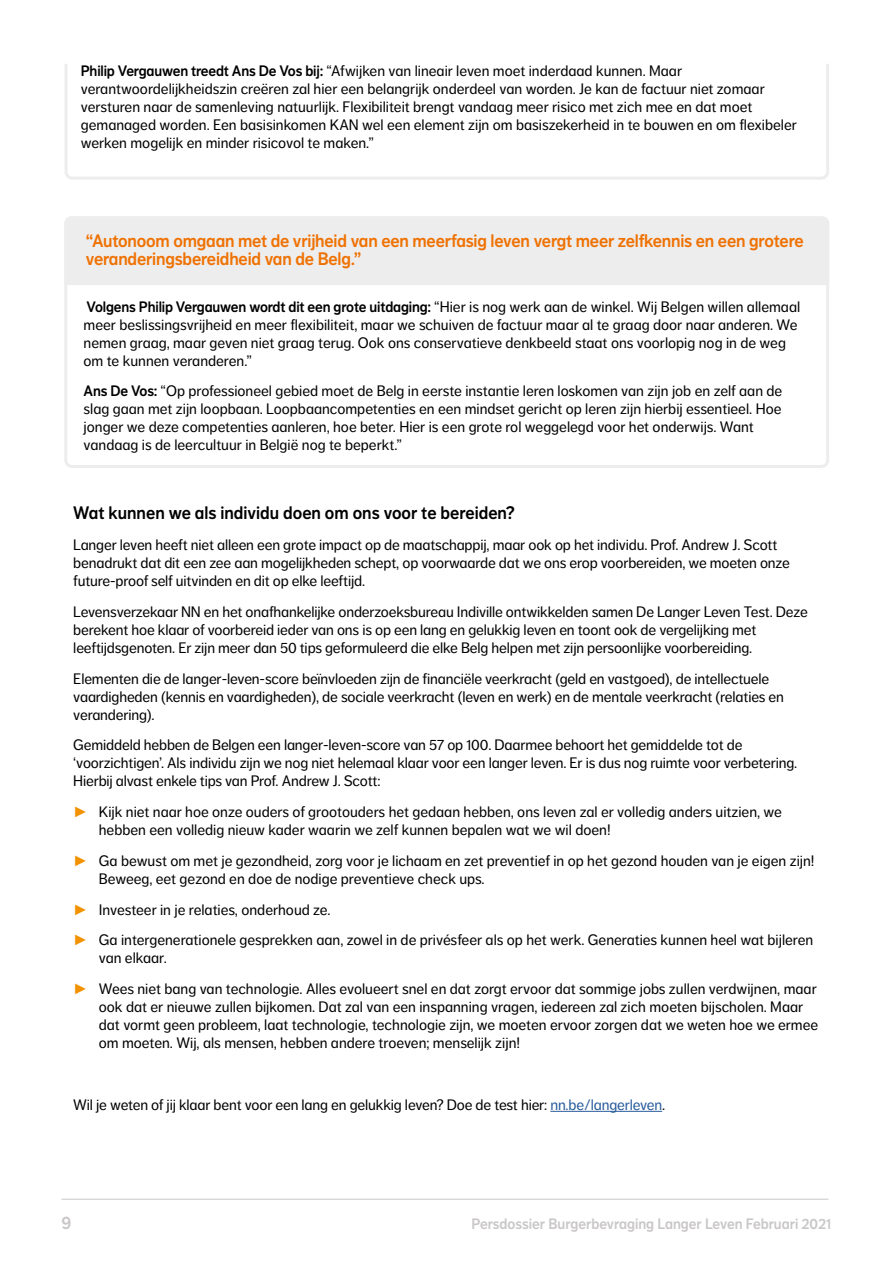
<style>
.page{position:relative;width:893px;height:1263px;background:#fff}
.page>*{position:absolute;margin:0;border:0;box-sizing:border-box;transform-origin:0 0}
.t1{font:18px/18px "NN Dagny Display";letter-spacing:-.01em;color:#ee7203}
.t2{font:18px "NN Dagny Display";color:#000}
.t3{font:18px "NN Dagny Display";color:#cac7c7}
.t4{font:15px/18px "NN Dagny Text";color:#000}
.t5{font:15px "NN Dagny Display";color:#cac7c7}
.s1{font-family:"NN Dagny Display"}
.s2{font-family:"Arial";color:#f39200}
.s3{color:#275b9b}
</style>
<div class="page">
<hr style="left:62px;top:1199px;width:766px;height:1px;background:#cac7c7">
<hr style="left:550px;top:1111px;width:112px;height:1px;background:#275b9b">
<div style="left:64px;top:216px;width:765px;height:252px;border:3px solid #eeedee;border-radius:6px"></div>
<div style="left:65px;top:216px;width:764px;height:69px;background:#eeedee"></div>
<svg style="left:65px;top:64px;width:764px;height:116px"></svg>
<p class="t4" style="left:81px;top:62px;width:718px"><span class="s1">Philip Vergauwen treedt Ans De Vos bij:</span> “Afwijken van lineair leven moet inderdaad kunnen. Maar verantwoordelijkheidszin creëren zal hier een belangrijk onderdeel van worden. Je kan de factuur niet zomaar versturen naar de samenleving natuurlijk. Flexibiliteit brengt vandaag meer risico met zich mee en dat moet gemanaged worden. Een basisinkomen KAN wel een element zijn om basiszekerheid in te bouwen en om flexibeler werken mogelijk en minder risicovol te maken.”</p>
<p class="t1" style="left:86px;top:232px;width:719px">“Autonoom omgaan met de vrijheid van een meerfasig leven vergt meer zelfkennis en een grotere veranderingsbereidheid van de Belg.”</p>
<p class="t4" style="left:84px;top:298px;width:718px"><span class="s1">Volgens Philip Vergauwen wordt dit een grote uitdaging:</span> “Hier is nog werk aan de winkel. Wij Belgen willen allemaal meer beslissingsvrijheid en meer flexibiliteit, maar we schuiven de factuur maar al te graag door naar anderen. We nemen graag, maar geven niet graag terug. Ook ons conservatieve denkbeeld staat ons voorlopig nog in de weg om te kunnen veranderen.”</p>
<p class="t4" style="left:84px;top:382px;width:700px"><span class="s1">Ans De Vos:</span> “Op professioneel gebied moet de Belg in eerste instantie leren loskomen van zijn job en zelf aan de slag gaan met zijn loopbaan. Loopbaancompetenties en een mindset gericht op leren zijn hierbij essentieel. Hoe jonger we deze competenties aanleren, hoe beter. Hier is een grote rol weggelegd voor het onderwijs. Want vandaag is de leercultuur in België nog te beperkt.”</p>
<p class="t2" style="left:73px;top:503px;width:443px">Wat kunnen we als individu doen om ons voor te bereiden?</p>
<p class="t4" style="left:73px;top:536px;width:718px">Langer leven heeft niet alleen een grote impact op de maatschappij, maar ook op het individu. Prof. Andrew J. Scott benadrukt dat dit een zee aan mogelijkheden schept, op voorwaarde dat we ons erop voorbereiden, we moeten onze future-proof self uitvinden en dit op elke leeftijd.</p>
<p class="t4" style="left:73px;top:603px;width:736px">Levensverzekaar NN en het onafhankelijke onderzoeksbureau Indiville ontwikkelden samen De Langer Leven Test. Deze berekent hoe klaar of voorbereid ieder van ons is op een lang en gelukkig leven en toont ook de vergelijking met leeftijdsgenoten. Er zijn meer dan 50 tips geformuleerd die elke Belg helpen met zijn persoonlijke voorbereiding.</p>
<p class="t4" style="left:73px;top:669px;width:712px">Elementen die de langer-leven-score beïnvloeden zijn de financiële veerkracht (geld en vastgoed), de intellectuele vaardigheden (kennis en vaardigheden), de sociale veerkracht (leven en werk) en de mentale veerkracht (relaties en verandering).</p>
<p class="t4" style="left:73px;top:736px;width:725px">Gemiddeld hebben de Belgen een langer-leven-score van 57 op 100. Daarmee behoort het gemiddelde tot de ‘voorzichtigen’. Als individu zijn we nog niet helemaal klaar voor een langer leven. Er is dus nog ruimte voor verbetering.<br>Hierbij alvast enkele tips van Prof. Andrew J. Scott:</p>
<p class="t4" style="left:99px;top:803px;width:685px;text-indent:-26px"><span class="s2">►</span> Kijk niet naar hoe onze ouders of grootouders het gedaan hebben, ons leven zal er volledig anders uitzien, we hebben een volledig nieuw kader waarin we zelf kunnen bepalen wat we wil doen!</p>
<p class="t4" style="left:99px;top:852px;width:717px;text-indent:-26px"><span class="s2">►</span> Ga bewust om met je gezondheid, zorg voor je lichaam en zet preventief in op het gezond houden van je eigen zijn!<br>Beweeg, eet gezond en doe de nodige preventieve check ups.</p>
<p class="t4" style="left:73px;top:894px;width:741px;line-height:30.8px"><span class="s2">►</span> Investeer in je relaties, onderhoud ze.<br><span class="s2">►</span> Ga intergenerationele gesprekken aan, zowel in de privésfeer als op het werk. Generaties kunnen heel wat bijleren</p>
<p class="t4" style="left:73px;top:943px;width:745px;line-height:30.8px;text-indent:26px">van elkaar.<br><span class="s2">►</span> Wees niet bang van technologie. Alles evolueert snel en dat zorgt ervoor dat sommige jobs zullen verdwijnen, maar</p>
<p class="t4" style="left:99px;top:998px;width:721px">ook dat er nieuwe zullen bijkomen. Dat zal van een inspanning vragen, iedereen zal zich moeten bijscholen. Maar dat vormt geen probleem, laat technologie, technologie zijn, we moeten ervoor zorgen dat we weten hoe we ermee om moeten. Wij, als mensen, hebben andere troeven; menselijk zijn!</p>
<p class="t4" style="left:73px;top:1095px;width:593px">Wil je weten of jij klaar bent voor een lang en gelukkig leven? Doe de test hier: <span class="s3">nn.be/langerleven</span>.</p>
<p class="t3" style="left:62px;top:1212px;width:11px">9</p>
<p class="t5" style="left:472px;top:1215px;width:361px">Persdossier Burgerbevraging Langer Leven Februari 2021</p>
</div>
